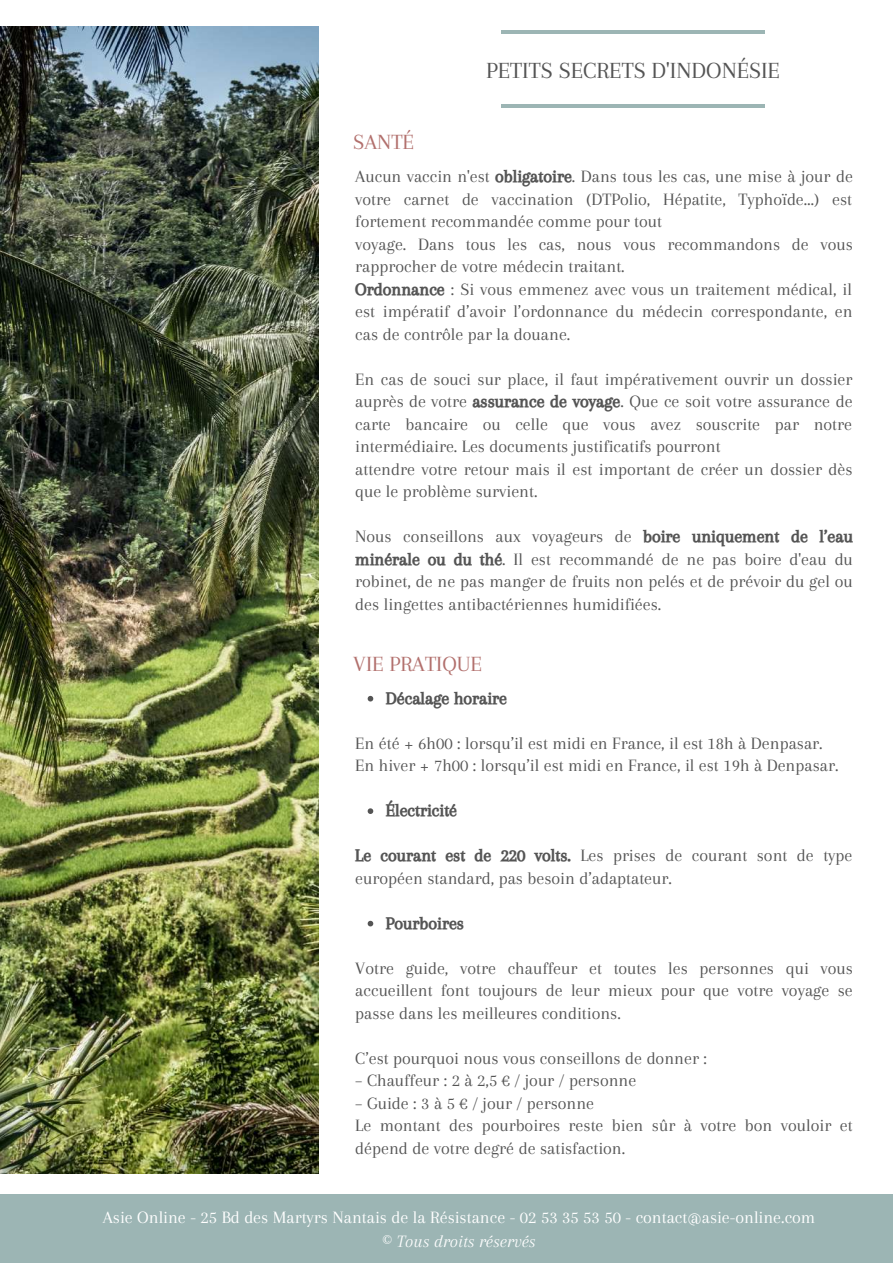
<style>
.page{position:relative;width:893px;height:1264px;background:#fff}
.page>*{position:absolute;margin:0;border:0;box-sizing:border-box;transform-origin:0 0}
.t1{font:24px "Arapey";color:#545454}
.t2{font:22.5px "Arapey";color:#b2706d}
.t3{font:18px/22.5px "Arapey";color:#545454}
.t4{font:18px/24.8px "Arapey";color:#fff;text-align:center}
.t5{font:18px "CA Generated";color:#545454}
.t6{font:800 15px/20.2px "Open Sans";color:#fff;text-align:center}
.s1{font-family:"CA Generated"}
.s2{font-style:italic}
</style>
<div class="page">
<hr style="left:501px;top:104px;width:263px;height:4px;background:#9cb5b4">
<hr style="left:501px;top:30px;width:263px;height:4px;background:#9cb5b4">
<div style="left:0;top:1194px;width:892px;height:68px;background:#9cb5b4"></div>
<img style="left:0;top:26px;width:318px;height:1147px">
<svg style="left:367px;top:696px;width:6px;height:5px"></svg>
<svg style="left:367px;top:808px;width:6px;height:6px"></svg>
<svg style="left:367px;top:920px;width:6px;height:6px"></svg>
<p class="t2" style="left:353px;top:130px;width:62px">SANTÉ</p>
<h1 class="t1" style="left:486px;top:57px;width:295px">PETITS SECRETS D'INDONÉSIE</h1>
<p class="t3" style="left:355px;top:165px;width:499px">Aucun vaccin n'est <span class="s1">obligatoire</span>. Dans tous les cas, une mise à jour de votre carnet de vaccination (DTPolio, Hépatite, Typhoïde…) est fortement recommandée comme pour tout<br>voyage. Dans tous les cas, nous vous recommandons de vous rapprocher de votre médecin traitant.<br><span class="s1">Ordonnance</span> : Si vous emmenez avec vous un traitement médical, il est impératif d’avoir l’ordonnance du médecin correspondante, en cas de contrôle par la douane.</p>
<p class="t3" style="left:355px;top:368px;width:499px">En cas de souci sur place, il faut impérativement ouvrir un dossier auprès de votre <span class="s1">assurance de voyage</span>. Que ce soit votre assurance de carte bancaire ou celle que vous avez souscrite par notre intermédiaire. Les documents justificatifs pourront<br>attendre votre retour mais il est important de créer un dossier dès que le problème survient.</p>
<p class="t3" style="left:355px;top:525px;width:499px;text-align:justify">Nous conseillons aux voyageurs de <span class="s1">boire uniquement de l’eau minérale ou du thé</span>. Il est recommandé de ne pas boire d'eau du robinet, de ne pas manger de fruits non pelés et de prévoir du gel ou des lingettes antibactériennes humidifiées.</p>
<p class="t2" style="left:353px;top:651px;width:130px">VIE PRATIQUE</p>
<p class="t5" style="left:386px;top:688px;width:123px">Décalage horaire</p>
<p class="t3" style="left:355px;top:731px;width:484px">En été + 6h00 : lorsqu’il est midi en France, il est 18h à Denpasar.<br>En hiver + 7h00 : lorsqu’il est midi en France, il est 19h à Denpasar.</p>
<p class="t5" style="left:386px;top:800px;width:73px">Électricité</p>
<p class="t3" style="left:355px;top:844px;width:498px"><span class="s1">Le courant est de 220 volts.</span> Les prises de courant sont de type européen standard, pas besoin d’adaptateur.</p>
<p class="t5" style="left:386px;top:913px;width:80px">Pourboires</p>
<p class="t3" style="left:355px;top:956px;width:499px;text-align:justify">Votre guide, votre chauffeur et toutes les personnes qui vous accueillent font toujours de leur mieux pour que votre voyage se passe dans les meilleures conditions.</p>
<p class="t3" style="left:355px;top:1046px;width:353px">C’est pourquoi nous vous conseillons de donner :</p>
<p class="t3" style="left:355px;top:1069px;width:282px">– Chauffeur : 2 à 2,5 € / jour / personne</p>
<p class="t3" style="left:355px;top:1091px;width:499px">– Guide : 3 à 5 € / jour / personne<br>Le montant des pourboires reste bien sûr à votre bon vouloir et dépend de votre degré de satisfaction.</p>
<p class="t4" style="left:103px;top:1204px;width:714px">Asie Online - 25 Bd des Martyrs Nantais de la Résistance - 02 53 35 53 50 - contact@asie-online.com © <span class="s2">Tous droits réservés</span></p>
<p class="t6" style="left:144px;top:1207px;width:632px">Asie Online - 1 Beauregard 44120 Vertou - 02 53 35 53 50 - contact@asie-online.com © <span class="s2">Tous droits réservés</span></p>
</div>
